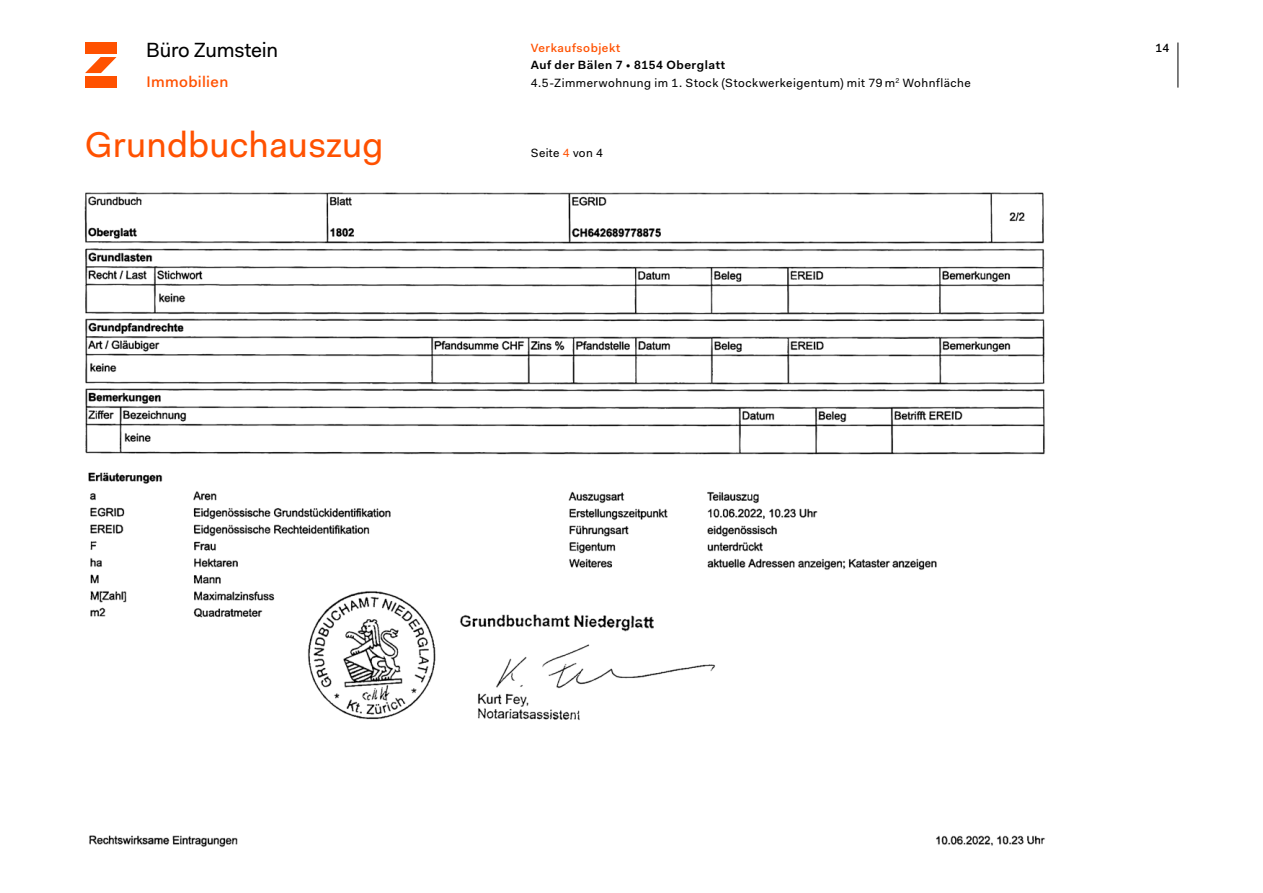
<style>
.page{position:relative;width:1263px;height:893px;background:#fff}
.page>*{position:absolute;margin:0;border:0;box-sizing:border-box;transform-origin:0 0}
.t1{font:36px "Fakt Pro";letter-spacing:.005em;color:#ff5100}
.t2{font:20.7px "Fakt Pro";letter-spacing:-.015em;color:#000}
.t3{font:500 15.3px "Fakt Pro";letter-spacing:.02em;color:#ff5100}
.t4{font:12px/17.7px "Fakt Pro";letter-spacing:.04em;color:#000}
.t5{font:500 12px "Fakt Pro";letter-spacing:.045em;color:#ff5100}
.t6{font:500 12px "Fakt Pro";color:#000}
.s1{font-weight:600}
.s2{color:#ff5100}
</style>
<div class="page">
<div style="left:85px;top:43px;width:32px;height:11px;background:#ff5100"></div>
<div style="left:85px;top:76px;width:32px;height:11px;background:#ff5100"></div>
<svg style="left:85px;top:57px;width:32px;height:16px"></svg>
<hr style="left:1178px;top:43px;width:1px;height:45px;background:#000">
<img style="left:84px;top:192px;width:961px;height:655px">
<h2 class="t2" style="left:146px;top:36px;width:133px">Büro Zumstein</h2>
<p class="t3" style="left:146px;top:72px;width:83px">Immobilien</p>
<h1 class="t1" style="left:85px;top:121px;width:300px">Grundbuchauszug</h1>
<p class="t5" style="left:531px;top:39px;width:91px">Verkaufsobjekt</p>
<p class="t6" style="left:1155px;top:39px;width:15px">14</p>
<p class="t4" style="left:531px;top:56px;width:442px"><span class="s1">Auf der Bälen 7 • 8154 Oberglatt<br></span>4.5-Zimmerwohnung im 1. Stock (Stockwerkeigentum) mit 79m<sup>2</sup> Wohnfläche</p>
<p class="t4" style="left:531px;top:144px;width:74px">Seite <span class="s2">4</span> von 4</p>
</div>
